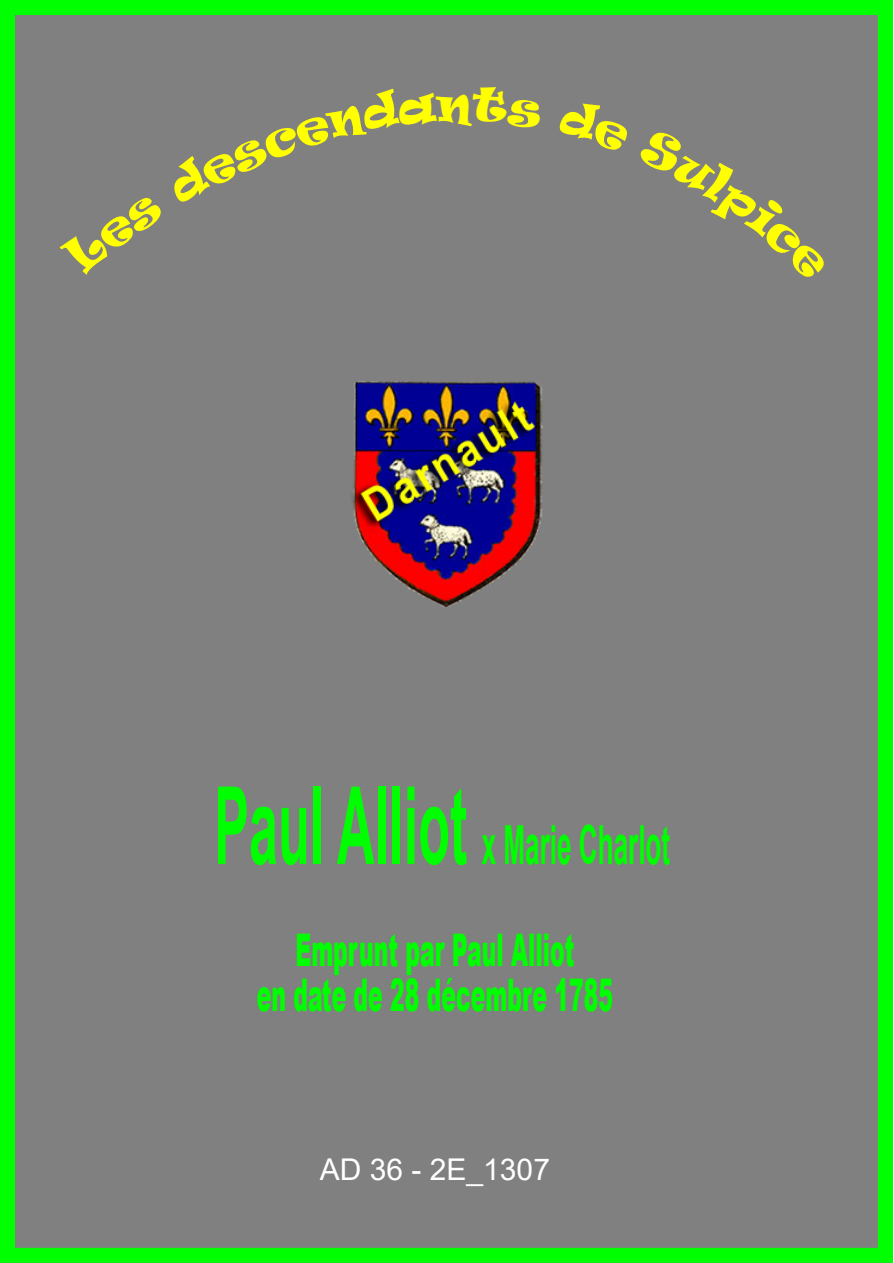
<style>
.page{position:relative;width:894px;height:1263px;background:#fff}
.page>*{position:absolute;margin:0;border:0;box-sizing:border-box;transform-origin:0 0}
.t1{font:700 54px "Arial";color:#0f0;scale:.48 1}
.t2{font:900 45px/45px "Arial";color:#0f0;text-align:center;scale:.49 1}
.t3{font:30px "Arial";color:#fff}
.s1{font-size:108px}
</style>
<div class="page">
<div style="left:0;top:0;width:893px;height:1263px;background:#808080"></div>
<img style="left:352px;top:381px;width:190px;height:226px">
<img style="left:351px;top:398px;width:185px;height:132px">
<img style="left:359px;top:400px;width:177px;height:122px">
<div style="left:59px;top:86px;width:483px;height:191px;background:#808080"></div>
<div style="left:558px;top:96px;width:72px;height:57px;background:#808080"></div>
<div style="left:637px;top:127px;width:191px;height:155px;background:#808080"></div>
<p class="t1" style="left:214px;top:825px;width:952px"><span class="s1">Paul Alliot</span> x Marie Charlot</p>
<p class="t2" style="left:257px;top:932px;width:729px">Emprunt par Paul Alliot<br>en date de 28 décembre 1785</p>
<p class="t3" style="left:320px;top:1158px;width:232px">AD 36 - 2E_1307</p>
</div>
